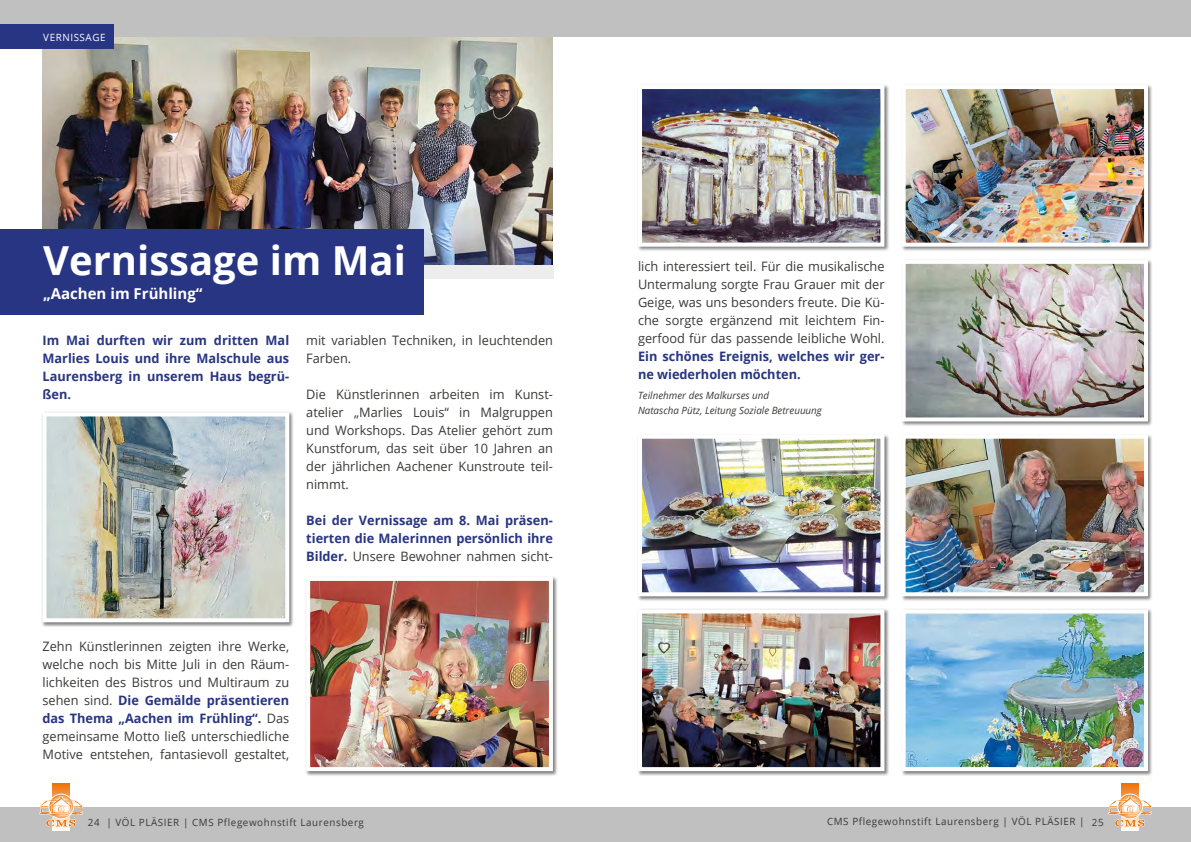
<style>
.page{position:relative;width:1191px;height:842px;background:#fff}
.page>*{position:absolute;margin:0;border:0;box-sizing:border-box;transform-origin:0 0}
.t1{font:700 40px "Open Sans";color:#fff}
.t2{font:700 15px "Open Sans";color:#fff}
.t3{font:13px/18px "Open Sans";color:#3a3938;text-align:justify}
.t4{font:700 13px/18px "Open Sans";color:#283583;text-align:justify}
.t5{font:10px "Open Sans";letter-spacing:.06em;color:#3a3938}
.t6{font:italic 10px/15px "Open Sans";color:#3a3938}
.t7{font:10px "Open Sans";letter-spacing:.06em;color:#fff}
.s1{font-weight:400;color:#3a3938}
.s2{font-weight:700;color:#283583}
</style>
<div class="page">
<div style="left:0;top:807px;width:1191px;height:35px;background:#c1c0c0"></div>
<img style="left:43px;top:36px;width:510px;height:230px">
<div style="left:0;top:0;width:1191px;height:36px;background:#c1c0c0"></div>
<svg style="left:53px;top:784px;width:17px;height:46px"></svg>
<div style="left:49px;top:794px;width:25px;height:25px;border:1px solid #fff;border-radius:50%"></div>
<svg style="left:39px;top:796px;width:44px;height:31px"></svg>
<svg style="left:1121px;top:784px;width:18px;height:46px"></svg>
<div style="left:1117px;top:794px;width:25px;height:25px;border:1px solid #fff;border-radius:50%"></div>
<svg style="left:1108px;top:796px;width:44px;height:31px"></svg>
<div style="left:0;top:25px;width:113px;height:24px;background:#283583"></div>
<div style="left:10px;top:266px;width:543px;height:13px;background:#eeeded"></div>
<div style="left:0;top:230px;width:424px;height:85px;background:#283583"></div>
<div style="left:305px;top:576px;width:253px;height:200px;background:#000;opacity:.5"></div>
<img style="left:311px;top:582px;width:237px;height:184px">
<div style="left:306px;top:577px;width:247px;height:194px;border:4px solid #fff"></div>
<div style="left:42px;top:412px;width:252px;height:215px;background:#000;opacity:.5"></div>
<img style="left:47px;top:417px;width:237px;height:200px">
<div style="left:42px;top:412px;width:247px;height:210px;border:4px solid #fff"></div>
<div style="left:637px;top:609px;width:252px;height:167px;background:#000;opacity:.5"></div>
<img style="left:643px;top:614px;width:236px;height:152px">
<div style="left:638px;top:609px;width:246px;height:162px;border:4px solid #fff"></div>
<div style="left:900px;top:609px;width:253px;height:167px;background:#000;opacity:.5"></div>
<img style="left:906px;top:614px;width:237px;height:152px">
<div style="left:901px;top:609px;width:247px;height:162px;border:4px solid #fff"></div>
<div style="left:637px;top:434px;width:252px;height:167px;background:#000;opacity:.5"></div>
<img style="left:643px;top:440px;width:236px;height:151px">
<div style="left:638px;top:435px;width:246px;height:161px;border:4px solid #fff"></div>
<div style="left:637px;top:84px;width:252px;height:168px;background:#000;opacity:.5"></div>
<img style="left:643px;top:90px;width:236px;height:152px">
<div style="left:638px;top:85px;width:246px;height:162px;border:4px solid #fff"></div>
<div style="left:900px;top:434px;width:253px;height:167px;background:#000;opacity:.5"></div>
<img style="left:906px;top:440px;width:237px;height:151px">
<div style="left:901px;top:435px;width:247px;height:161px;border:4px solid #fff"></div>
<div style="left:900px;top:84px;width:253px;height:168px;background:#000;opacity:.5"></div>
<img style="left:906px;top:90px;width:237px;height:152px">
<div style="left:901px;top:85px;width:247px;height:162px;border:4px solid #fff"></div>
<div style="left:900px;top:259px;width:253px;height:167px;background:#000;opacity:.5"></div>
<img style="left:906px;top:265px;width:237px;height:151px">
<div style="left:901px;top:260px;width:247px;height:161px;border:4px solid #fff"></div>
<p class="t7" style="left:43px;top:30px;width:64px">VERNISSAGE</p>
<h1 class="t1" style="left:43px;top:232px;width:364px">Vernissage im Mai</h1>
<p class="t2" style="left:43px;top:282px;width:161px">„Aachen im Frühling“</p>
<p class="t4" style="left:43px;top:331px;width:248px">Im Mai durften wir zum dritten Mal Marlies Louis und ihre Malschule aus Laurensberg in unserem Haus begrü&shy;ßen.</p>
<p class="t3" style="left:306px;top:331px;width:248px">mit variablen Techniken, in leuchtenden<br>Farben.</p>
<p class="t3" style="left:306px;top:385px;width:248px">Die Künstlerinnen arbeiten im Kunst&shy;atelier „Marlies Louis“ in Malgruppen und Workshops. Das Atelier gehört zum Kunstforum, das seit über 10 Jahren an der jährlichen Aachener Kunstroute teil&shy;nimmt.</p>
<p class="t4" style="left:306px;top:511px;width:248px">Bei der Vernissage am 8. Mai präsen&shy;tierten die Malerinnen persönlich ihre Bilder. <span class="s1">Unsere Bewohner nahmen sicht-</span></p>
<p class="t3" style="left:43px;top:637px;width:248px">Zehn Künstlerinnen zeigten ihre Werke, welche noch bis Mitte Juli in den Räum&shy;lichkeiten des Bistros und Multiraum zu sehen sind. <span class="s2">Die Gemälde präsentieren das Thema „Aachen im Frühling“.</span> Das gemeinsame Motto ließ unterschiedliche Motive entstehen, fantasievoll gestaltet,</p>
<p class="t3" style="left:638px;top:257px;width:248px">lich interessiert teil. Für die musikalische Untermalung sorgte Frau Grauer mit der Geige, was uns besonders freute. Die Kü&shy;che sorgte ergänzend mit leichtem Fin&shy;gerfood für das passende leibliche Wohl.</p>
<p class="t4" style="left:638px;top:347px;width:248px">Ein schönes Ereignis, welches wir ger&shy;ne wiederholen möchten.</p>
<p class="t6" style="left:638px;top:387px;width:185px">Teilnehmer des Malkurses und<br>Natascha Pütz, Leitung Soziale Betreuuung</p>
<p class="t5" style="left:88px;top:815px;width:277px">24 | VÖL PLÄSIER | CMS Pflegewohnstift Laurensberg</p>
<p class="t5" style="left:827px;top:814px;width:278px">CMS Pflegewohnstift Laurensberg | VÖL PLÄSIER | 25</p>
</div>
